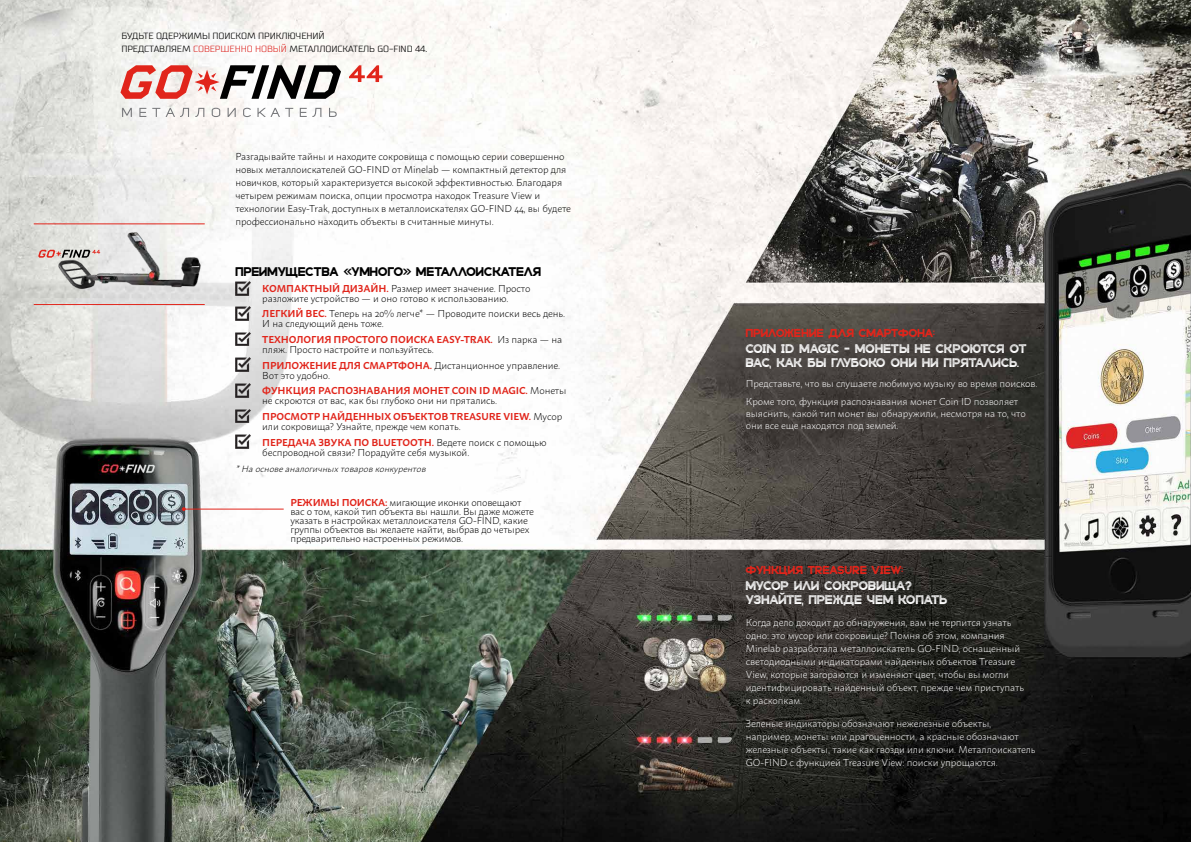
<style>
.page{position:relative;width:1191px;height:842px;background:#fff}
.page>*{position:absolute;margin:0;border:0;box-sizing:border-box;transform-origin:0 0}
.t1{font:12px/13.8px "Stampbor Grunge";letter-spacing:.01em;color:#fff}
.t2{font:12px "Stampbor Rounded";letter-spacing:.015em;color:#000}
.t3{font:11px "Stampbor Rounded";letter-spacing:.01em;color:#e1251b}
.t4{font:300 10px/10px "Macho";letter-spacing:-.01em;color:#000}
.t5{font:300 10px/13px "Macho";letter-spacing:-.01em;color:#fff}
.t6{font:300 9px/13px "Supermolot";letter-spacing:-.01em;color:#000}
.t7{font:italic 300 9px "Macho";color:#000}
.s1{color:#de2c28}
.s2{font-weight:600;color:#e1251b}
</style>
<div class="page">
<img style="left:0;top:0;width:1191px;height:842px">
<svg style="left:349px;top:65px;width:33px;height:17px"></svg>
<svg style="left:120px;top:65px;width:221px;height:34px"></svg>
<hr style="left:34px;top:224px;width:171px;height:1px;background:#e1251b">
<hr style="left:34px;top:304px;width:171px;height:1px;background:#e1251b">
<img style="left:57px;top:232px;width:145px;height:58px">
<svg style="left:38px;top:250px;width:62px;height:8px"></svg>
<hr style="left:182px;top:509px;width:102px;height:1px;background:#e1251b">
<svg style="left:182px;top:507px;width:4px;height:4px"></svg>
<img style="left:235px;top:282px;width:15px;height:13px">
<img style="left:235px;top:307px;width:15px;height:13px">
<img style="left:235px;top:332px;width:15px;height:14px">
<img style="left:235px;top:358px;width:15px;height:13px">
<img style="left:235px;top:384px;width:15px;height:13px">
<img style="left:235px;top:409px;width:15px;height:14px">
<img style="left:235px;top:435px;width:15px;height:13px">
<svg style="left:122px;top:108px;width:10px;height:9px"></svg>
<svg style="left:139px;top:108px;width:7px;height:9px"></svg>
<svg style="left:152px;top:108px;width:8px;height:9px"></svg>
<svg style="left:166px;top:108px;width:23px;height:9px"></svg>
<svg style="left:195px;top:108px;width:9px;height:9px"></svg>
<svg style="left:212px;top:108px;width:8px;height:9px"></svg>
<svg style="left:228px;top:108px;width:8px;height:9px"></svg>
<svg style="left:243px;top:108px;width:8px;height:9px"></svg>
<svg style="left:257px;top:108px;width:36px;height:9px"></svg>
<svg style="left:300px;top:108px;width:21px;height:9px"></svg>
<svg style="left:329px;top:108px;width:8px;height:9px"></svg>
<p class="t6" style="left:121px;top:29px;width:307px">Будьте одержимы поиском приключений<br>Представляем <span class="s1">совершенно новый</span> металлоискатель GO-FIND 44.</p>
<p class="t4" style="left:235px;top:148px;width:337px;line-height:13px">Разгадывайте тайны и находите сокровища с помощью серии совершенно новых металлоискателей GO-FIND от Minelab — компактный детектор для новичков, который характеризуется высокой эффективностью. Благодаря четырем режимам поиска, опции просмотра находок Treasure View и технологии Easy-Trak, доступных в металлоискателях GO-FIND 44, вы будете профессионально находить объекты в считанные минуты.</p>
<p class="t2" style="left:235px;top:264px;width:307px">ПРЕИМУЩЕСТВА «УМНОГО» МЕТАЛЛОИСКАТЕЛЯ</p>
<p class="t4" style="left:262px;top:282px;width:270px"><span class="s2">КОМПАКТНЫЙ ДИЗАЙН.</span> Размер имеет значение. Просто разложите устройство — и оно готово к использованию.</p>
<p class="t4" style="left:262px;top:308px;width:304px"><span class="s2">ЛЕГКИЙ ВЕС.</span> Теперь на 20% легче* — Проводите поиски весь день.<br>И на следующий день тоже.</p>
<p class="t4" style="left:262px;top:333px;width:301px"><span class="s2">ТЕХНОЛОГИЯ ПРОСТОГО ПОИСКА EASY-TRAK.</span> Из парка — на пляж. Просто настройте и пользуйтесь.</p>
<p class="t4" style="left:262px;top:359px;width:299px"><span class="s2">ПРИЛОЖЕНИЕ ДЛЯ СМАРТФОНА.</span> Дистанционное управление.<br>Вот это удобно.</p>
<p class="t4" style="left:262px;top:385px;width:306px"><span class="s2">ФУНКЦИЯ РАСПОЗНАВАНИЯ МОНЕТ COIN ID MAGIC.</span> Монеты не скроются от вас, как бы глубоко они ни прятались.</p>
<p class="t4" style="left:262px;top:410px;width:301px"><span class="s2">ПРОСМОТР НАЙДЕННЫХ ОБЪЕКТОВ TREASURE VIEW.</span> Мусор или сокровища? Узнайте, прежде чем копать.</p>
<p class="t4" style="left:262px;top:436px;width:286px"><span class="s2">ПЕРЕДАЧА ЗВУКА ПО BLUETOOTH.</span> Ведете поиск с помощью беспроводной связи? Порадуйте себя музыкой.</p>
<p class="t7" style="left:235px;top:461px;width:195px">*Наосновеаналогичныхтоваровконкурентов</p>
<p class="t4" style="left:290px;top:497px;width:245px;line-height:9px"><span class="s2">РЕЖИМЫ ПОИСКА:</span> мигающие иконки оповещают вас о том, какой тип объекта вы нашли. Вы даже можете указать в настройках металлоискателя GO-FIND, какие группы объектов вы желаете найти, выбрав до четырех предварительно настроенных режимов.</p>
<p class="t3" style="left:746px;top:326px;width:190px">ПРИЛОЖЕНИЕ ДЛЯ СМАРТФОНА:</p>
<p class="t1" style="left:746px;top:340px;width:282px">COIN ID MAGIC — МОНЕТЫ НЕ СКРОЮТСЯ ОТ<br>ВАС, КАК БЫ ГЛУБОКО ОНИ НИ ПРЯТАЛИСЬ.</p>
<p class="t5" style="left:746px;top:374px;width:293px;line-height:17.7px">Представьте, что вы слушаете любимую музыку во время поисков.<br>Кроме того, функция распознавания монет Coin ID позволяет</p>
<p class="t5" style="left:746px;top:407px;width:281px;line-height:12px">выяснить, какой тип монет вы обнаружили, несмотря на то, что они все еще находятся под землей.</p>
<p class="t3" style="left:746px;top:563px;width:159px">ФУНКЦИЯ TREASURE VIEW:</p>
<p class="t1" style="left:746px;top:577px;width:203px">МУСОР ИЛИ СОКРОВИЩА?<br>УЗНАЙТЕ, ПРЕЖДЕ ЧЕМ КОПАТЬ</p>
<p class="t5" style="left:746px;top:614px;width:280px">Когда дело доходит до обнаружения, вам не терпится узнать одно: это мусор или сокровище? Помня об этом, компания Minelab разработала металлоискатель GO-FIND, оснащенный светодиодными индикаторами найденных объектов Treasure View, которые загораются и изменяют цвет, чтобы вы могли идентифицировать найденный объект, прежде чем приступать к раскопкам.</p>
<p class="t5" style="left:746px;top:716px;width:291px">Зеленые индикаторы обозначают нежелезные объекты, например, монеты или драгоценности, а красные обозначают железные объекты, такие как гвозди или ключи. Металлоискатель GO-FIND с функцией Treasure View: поиски упрощаются.</p>
</div>
